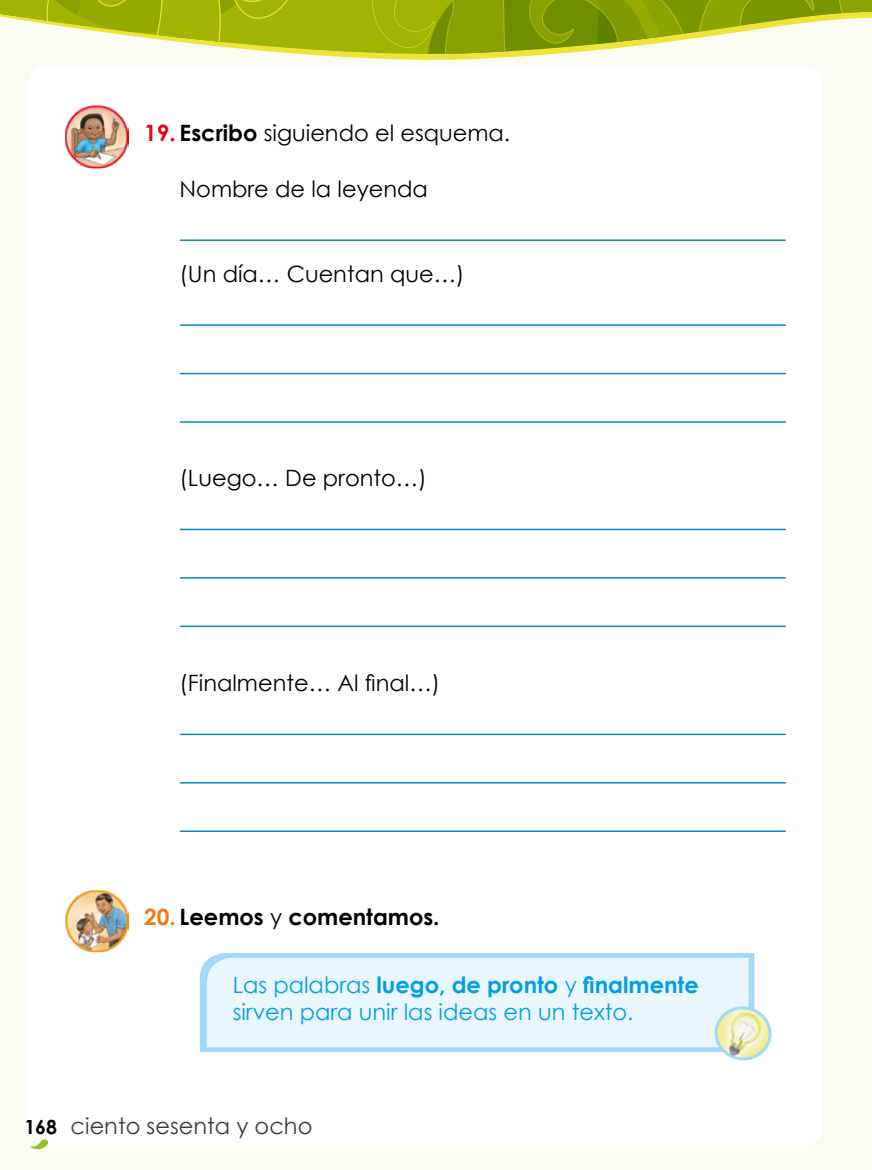
<style>
.page{position:relative;width:872px;height:1170px;background:#fff}
.page>*{position:absolute;margin:0;border:0;box-sizing:border-box;transform-origin:0 0}
.t1{font:22.5px "Century Gothic";color:#000}
.t2{font:22.5px/27px "Century Gothic";color:#009fe3}
.t3{font:700 22.5px "Century Gothic";color:#000}
.t4{font:22.5px "Century Gothic";color:#3c3c3b}
.t5{font:700 19.5px "Century Gothic";color:#000}
.s1{font-weight:700;color:#e30613}
.s2{font-weight:700}
.s3{color:#ef7914}
.s4{font-weight:400}
</style>
<div class="page">
<div style="left:0;top:0;width:872px;height:1169px;background:#fafbf2"></div>
<div style="left:28px;top:67px;width:795px;height:1077px;background:#fff;border-radius:18px"></div>
<svg style="left:0;top:0;width:872px;height:78px"></svg>
<img style="left:65px;top:890px;width:63px;height:62px">
<img style="left:65px;top:105px;width:63px;height:63px">
<svg style="left:200px;top:953px;width:554px;height:98px;background:#a6dbf8"></svg>
<div style="left:207px;top:957px;width:541px;height:90px;background:#eaf6fe"></div>
<svg style="left:710px;top:1002px;width:62px;height:59px"></svg>
<hr style="left:180px;top:239px;width:605px;height:2px;background:#0087ce">
<hr style="left:180px;top:324px;width:605px;height:2px;background:#0087ce">
<hr style="left:180px;top:528px;width:605px;height:2px;background:#0087ce">
<hr style="left:180px;top:733px;width:605px;height:2px;background:#0087ce">
<hr style="left:180px;top:373px;width:605px;height:1px;background:#0087ce">
<hr style="left:180px;top:577px;width:605px;height:1px;background:#0087ce">
<hr style="left:180px;top:782px;width:605px;height:1px;background:#0087ce">
<hr style="left:180px;top:421px;width:605px;height:2px;background:#0087ce">
<hr style="left:180px;top:625px;width:605px;height:2px;background:#0087ce">
<hr style="left:180px;top:830px;width:605px;height:1px;background:#0087ce">
<svg style="left:29px;top:1137px;width:24px;height:13px"></svg>
<p class="t1" style="left:144px;top:117px;width:367px"><span class="s1">19.</span> <span class="s2">Escribo</span> siguiendo el esquema.</p>
<p class="t1" style="left:180px;top:173px;width:250px">Nombre de la leyenda</p>
<p class="t1" style="left:180px;top:258px;width:286px">(Un día… Cuentan que…)</p>
<p class="t1" style="left:180px;top:462px;width:248px">(Luego… De pronto…)</p>
<p class="t1" style="left:180px;top:667px;width:262px">(Finalmente… Al final…)</p>
<p class="t3" style="left:144px;top:899px;width:297px"><span class="s3">20.</span> Leemos <span class="s4">y</span> comentamos.</p>
<p class="t2" style="left:233px;top:971px;width:467px">Las palabras <span class="s2">luego, de pronto</span> y <span class="s2">finalmente </span>sirven para unir las ideas en un texto.</p>
<p class="t5" style="left:24px;top:1112px;width:34px">168</p>
<p class="t4" style="left:71px;top:1110px;width:243px">ciento sesenta y ocho</p>
</div>
